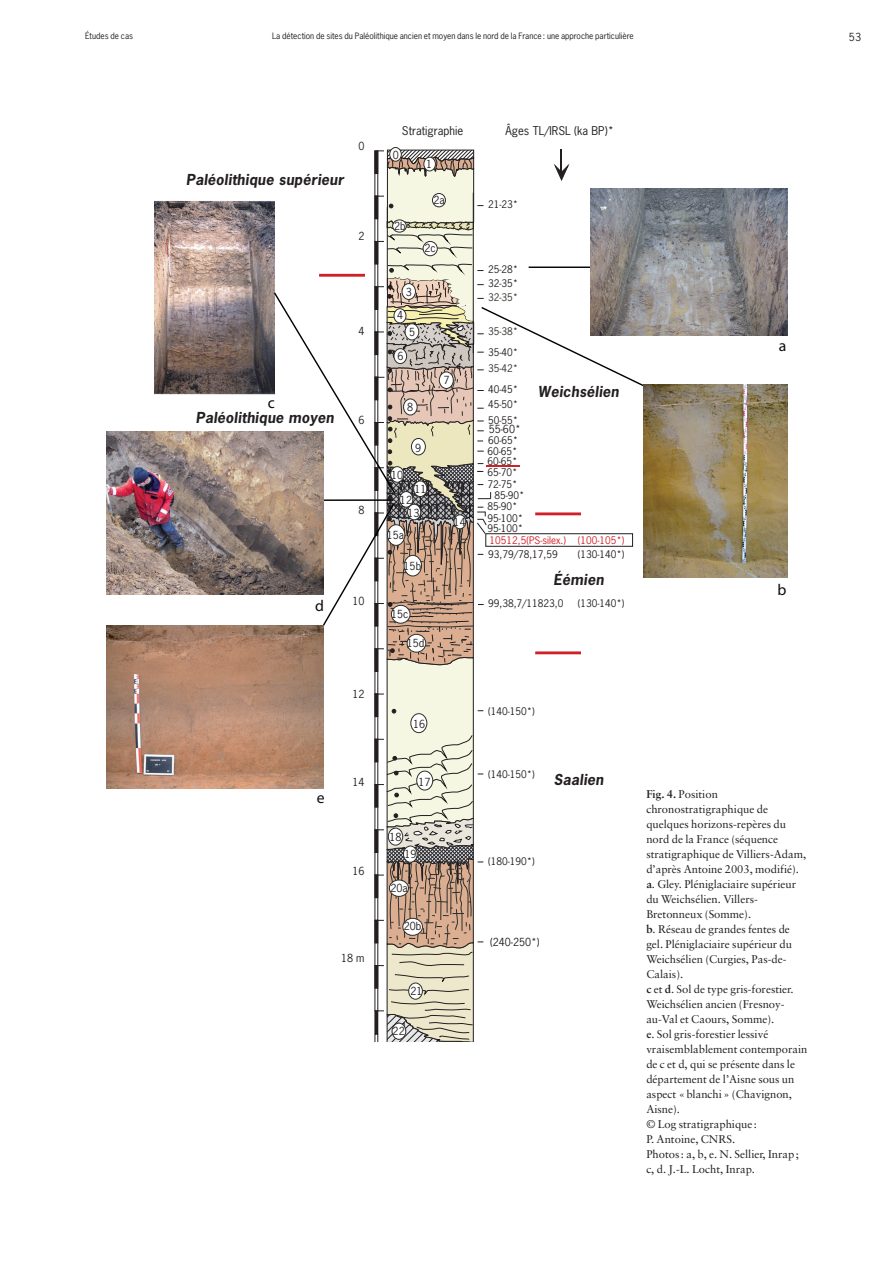
<style>
.page{position:relative;width:893px;height:1263px;background:#fff}
.page>*{position:absolute;margin:0;border:0;box-sizing:border-box;transform-origin:0 0}
.t1{font:15.75px "Myriad";color:#0e0b10}
.t2{font:italic 700 14.25px "News Gothic";letter-spacing:.015em;color:#231f20}
.t3{font:11.4px "News Gothic";color:#231f20}
.t4{font:11.25px/15px "Sabon";color:#231f20}
.t5{font:10.5px/12.1px "News Gothic";color:#231f20}
.t6{font:9.9px/10.5px "News Gothic";color:#231f20}
.t7{font:9.9px "News Gothic";color:#d02128}
.t8{font:9.9px "News Gothic";color:#2f2f2a}
.t9{font:8.25px "News Gothic";color:#231f20}
.s1{font-weight:700}
</style>
<div class="page">
<div style="left:389px;top:147px;width:13px;height:14px;border:1px solid #2f2f2a;border-radius:50%"></div>
<img style="left:155px;top:200px;width:117px;height:194px">
<svg style="left:272px;top:149px;width:371px;height:893px"></svg>
<img style="left:590px;top:188px;width:198px;height:148px">
<img style="left:643px;top:384px;width:145px;height:194px">
<img style="left:106px;top:431px;width:218px;height:164px">
<img style="left:107px;top:626px;width:216px;height:162px">
<p class="t9" style="left:85px;top:30px;width:50px">Études de cas</p>
<p class="t9" style="left:272px;top:30px;width:363px">La détection de sites du Paléolithique ancien et moyen dans le nord de la France: une approche particulière</p>
<p class="t5" style="left:849px;top:30px;width:14px">53</p>
<p class="t2" style="left:186px;top:170px;width:159px">Paléolithique supérieur</p>
<p class="t5" style="left:358px;top:140px;width:8px">0</p>
<p class="t5" style="left:358px;top:229px;width:8px">2</p>
<p class="t5" style="left:358px;top:324px;width:8px">4</p>
<h1 class="t1" style="left:268px;top:395px;width:9px">c</h1>
<p class="t2" style="left:196px;top:408px;width:140px">Paléolithique moyen</p>
<p class="t5" style="left:358px;top:414px;width:8px">6</p>
<p class="t5" style="left:358px;top:504px;width:8px">8</p>
<h1 class="t1" style="left:315px;top:598px;width:10px">d</h1>
<p class="t5" style="left:352px;top:594px;width:14px">10</p>
<p class="t5" style="left:352px;top:688px;width:14px">12</p>
<h1 class="t1" style="left:317px;top:790px;width:9px">e</h1>
<p class="t5" style="left:352px;top:775px;width:14px">14</p>
<p class="t5" style="left:352px;top:864px;width:14px">16</p>
<p class="t5" style="left:341px;top:951px;width:25px">18 m</p>
<p class="t3" style="left:402px;top:123px;width:63px">Stratigraphie</p>
<p class="t5" style="left:393px;top:148px;width:8px">0</p>
<p class="t5" style="left:394px;top:219px;width:13px">2b</p>
<p class="t5" style="left:426px;top:157px;width:8px">1</p>
<p class="t5" style="left:434px;top:193px;width:13px">2a</p>
<p class="t5" style="left:424px;top:242px;width:13px">2c</p>
<p class="t5" style="left:406px;top:285px;width:8px">3</p>
<p class="t5" style="left:409px;top:326px;width:8px">5</p>
<p class="t5" style="left:397px;top:309px;width:8px">4</p>
<p class="t5" style="left:397px;top:350px;width:8px">6</p>
<p class="t5" style="left:407px;top:401px;width:8px">8</p>
<p class="t5" style="left:443px;top:374px;width:8px">7</p>
<p class="t5" style="left:391px;top:468px;width:14px">10</p>
<p class="t5" style="left:415px;top:441px;width:8px">9</p>
<p class="t5" style="left:414px;top:483px;width:14px">11</p>
<p class="t5" style="left:408px;top:494px;width:14px;text-indent:-8px">12<br>13</p>
<p class="t5" style="left:387px;top:529px;width:19px">15a</p>
<p class="t5" style="left:404px;top:559px;width:19px">15b</p>
<p class="t5" style="left:391px;top:608px;width:19px">15c</p>
<p class="t5" style="left:407px;top:637px;width:19px">15d</p>
<p class="t5" style="left:454px;top:516px;width:14px">14</p>
<p class="t3" style="left:505px;top:123px;width:110px">Âges TL/IRSL (ka BP)*</p>
<p class="t6" style="left:488px;top:199px;width:32px">21-23*</p>
<p class="t6" style="left:488px;top:264px;width:32px">25-28*</p>
<p class="t6" style="left:488px;top:278px;width:32px">32-35*</p>
<p class="t8" style="left:488px;top:291px;width:32px">32-35*</p>
<p class="t8" style="left:488px;top:325px;width:32px">35-38*</p>
<p class="t6" style="left:488px;top:346px;width:32px">35-40*</p>
<p class="t8" style="left:488px;top:362px;width:32px">35-42*</p>
<p class="t6" style="left:488px;top:383px;width:32px">40-45*</p>
<p class="t6" style="left:488px;top:398px;width:32px">45-50*</p>
<p class="t6" style="left:488px;top:414px;width:32px">50-55*</p>
<p class="t5" style="left:489px;top:423px;width:34px">55-60*</p>
<p class="t6" style="left:487px;top:435px;width:32px">60-65*<br>60-65*</p>
<p class="t6" style="left:487px;top:456px;width:32px">60-65*</p>
<p class="t6" style="left:487px;top:467px;width:32px">65-70*</p>
<p class="t6" style="left:487px;top:501px;width:32px">85-90*</p>
<p class="t6" style="left:487px;top:478px;width:32px">72-75*</p>
<p class="t6" style="left:495px;top:489px;width:32px">85-90*</p>
<p class="t6" style="left:487px;top:512px;width:37px">95-100*<br>95-100*</p>
<p class="t2" style="left:538px;top:382px;width:82px">Weichsélien</p>
<p class="t7" style="left:490px;top:534px;width:136px">10512,5(PS-silex.) (100-105*)</p>
<p class="t6" style="left:488px;top:549px;width:71px">93,79/78,17,59</p>
<p class="t6" style="left:578px;top:549px;width:48px">(130-140*)</p>
<p class="t2" style="left:553px;top:570px;width:52px">Éémien</p>
<p class="t6" style="left:488px;top:598px;width:77px">99,38,7/11823,0</p>
<p class="t6" style="left:578px;top:598px;width:48px">(130-140*)</p>
<h1 class="t1" style="left:779px;top:338px;width:9px">a</h1>
<h1 class="t1" style="left:778px;top:582px;width:10px">b</h1>
<p class="t5" style="left:413px;top:717px;width:14px">16</p>
<p class="t5" style="left:389px;top:830px;width:14px">18</p>
<p class="t5" style="left:419px;top:775px;width:14px">17</p>
<p class="t5" style="left:404px;top:848px;width:14px">19</p>
<p class="t5" style="left:391px;top:881px;width:19px">20a</p>
<p class="t5" style="left:404px;top:919px;width:19px">20b</p>
<p class="t5" style="left:410px;top:985px;width:14px">21</p>
<p class="t5" style="left:395px;top:1021px;width:14px">21</p>
<p class="t5" style="left:393px;top:1024px;width:14px">22</p>
<p class="t6" style="left:488px;top:705px;width:48px">(140-150*)</p>
<p class="t6" style="left:488px;top:768px;width:48px">(140-150*)</p>
<p class="t2" style="left:554px;top:770px;width:51px">Saalien</p>
<p class="t6" style="left:488px;top:855px;width:48px">(180-190*)</p>
<p class="t5" style="left:490px;top:936px;width:51px">(240-250*)</p>
<p class="t4" style="left:646px;top:787px;width:163px"><span class="s1">Fig. 4.</span> Position chronostratigraphique de quelques horizons-repères du nord de la France (séquence stratigraphique de Villiers-Adam, d’après Antoine 2003, modifié). <span class="s1">a</span>. Gley. Pléniglaciaire supérieur du Weichsélien. Villers-<br>Bretonneux (Somme).<br><span class="s1">b</span>. Réseau de grandes fentes de gel. Pléniglaciaire supérieur du<br>Weichsélien (Curgies, Pas-de-<br>Calais).<br><span class="s1">c</span> et <span class="s1">d</span>. Sol de type gris-forestier.<br>Weichsélien ancien (Fresnoy&shy;au-Val et Caours, Somme).<br><span class="s1">e</span>. Sol gris-forestier lessivé vraisemblablement contemporain de c et d, qui se présente dans le département de l’Aisne sous un aspect «blanchi» (Chavignon,<br>Aisne).<br>© Log stratigraphique :<br>P. Antoine, CNRS.<br>Photos: a, b, e. N. Sellier, Inrap; c, d. J.-L. Locht, Inrap.</p>
</div>
